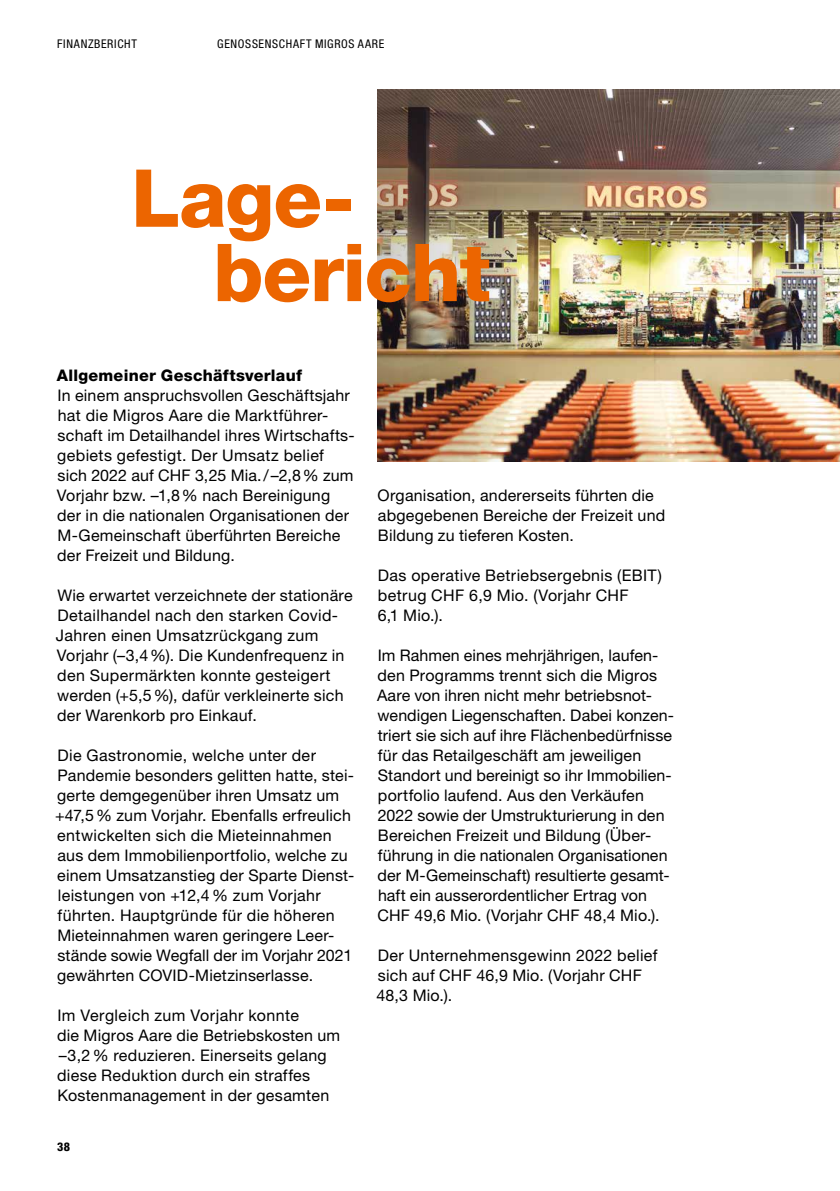
<style>
.page{position:relative;width:840px;height:1191px;background:#fff}
.page>*{position:absolute;margin:0;border:0;box-sizing:border-box;transform-origin:0 0}
.t1{font:800 80px/74.4px "Helvetica Neue LT Std";letter-spacing:-.015em;color:#ec6500}
.t2{font:16px/20px "Helvetica Neue LT Std";letter-spacing:.015em;color:#000}
.t3{font:800 16px "Helvetica Neue LT Std";letter-spacing:.015em;color:#000}
.t4{font:condensed 12px "Helvetica Neue LT Std";letter-spacing:.055em;color:#000}
.t5{font:800 condensed 12px "Helvetica Neue LT Std";color:#000}
</style>
<div class="page">
<img style="left:514px;top:90px;width:325px;height:371px">
<img style="left:377px;top:90px;width:137px;height:371px">
<p class="t4" style="left:57px;top:37px;width:81px">FINANZBERICHT</p>
<p class="t4" style="left:217px;top:37px;width:168px">GENOSSENSCHAFT MIGROS AARE</p>
<h1 class="t1" style="left:213px;top:161px;width:279px;text-indent:-82px">Lage&shy;bericht</h1>
<p class="t3" style="left:57px;top:366px;width:246px">Allgemeiner Geschäftsverlauf</p>
<p class="t2" style="left:57px;top:385px;width:299px">In einem anspruchsvollen Geschäftsjahr hat die Migros Aare die Marktführer&shy;schaft im Detailhandel ihres Wirtschafts&shy;gebiets gefestigt. Der Umsatz belief sich 2022 auf CHF 3,25 Mia./–2,8% zum Vorjahr bzw. –1,8% nach Bereinigung der in die nationalen Organisationen der M-Gemeinschaft überführten Bereiche der Freizeit und Bildung.</p>
<p class="t2" style="left:56px;top:585px;width:298px">Wie erwartet verzeichnete der stationäre Detailhandel nach den starken Covid-Jahren einen Umsatzrückgang zum Vorjahr (–3,4%). Die Kundenfrequenz in den Supermärkten konnte gesteigert werden (+5,5%), dafür verkleinerte sich der Warenkorb pro Einkauf.</p>
<p class="t2" style="left:55px;top:745px;width:300px">Die Gastronomie, welche unter der Pandemie besonders gelitten hatte, stei&shy;gerte demgegenüber ihren Umsatz um +47,5% zum Vorjahr. Ebenfalls erfreulich entwickelten sich die Mieteinnahmen aus dem Immobilienportfolio, welche zu einem Umsatzanstieg der Sparte Dienst&shy;leistungen von +12,4% zum Vorjahr führten. Hauptgründe für die höheren Mieteinnahmen waren geringere Leer&shy;stände sowie Wegfall der im Vorjahr 2021 gewährten COVID-Mietzinserlasse.</p>
<p class="t2" style="left:57px;top:1005px;width:284px">Im Vergleich zum Vorjahr konnte<br>die Migros Aare die Betriebskosten um –3,2% reduzieren. Einerseits gelang diese Reduktion durch ein straffes Kostenmanagement in der gesamten</p>
<p class="t5" style="left:57px;top:1139px;width:15px">38</p>
<p class="t2" style="left:377px;top:485px;width:289px">Organisation, andererseits führten die abgegebenen Bereiche der Freizeit und<br>Bildung zu tieferen Kosten.</p>
<p class="t2" style="left:377px;top:565px;width:285px">Das operative Betriebsergebnis (EBIT) betrug CHF 6,9 Mio. (Vorjahr CHF<br>6,1 Mio.).</p>
<p class="t2" style="left:377px;top:645px;width:298px">Im Rahmen eines mehrjährigen, laufen&shy;den Programms trennt sich die Migros Aare von ihren nicht mehr betriebsnot&shy;wendigen Liegenschaften. Dabei konzen&shy;triert sie sich auf ihre Flächenbedürfnisse für das Retailgeschäft am jeweiligen Standort und bereinigt so ihr Immobilien&shy;portfolio laufend. Aus den Verkäufen 2022 sowie der Umstrukturierung in den Bereichen Freizeit und Bildung (Über&shy;führung in die nationalen Organisationen der M-Gemeinschaft) resultierte gesamt&shy;haft ein ausserordentlicher Ertrag von CHF 49,6 Mio. (Vorjahr CHF 48,4 Mio.).</p>
<p class="t2" style="left:376px;top:945px;width:282px">Der Unternehmensgewinn 2022 belief sich auf CHF 46,9 Mio. (Vorjahr CHF<br>48,3 Mio.).</p>
</div>
